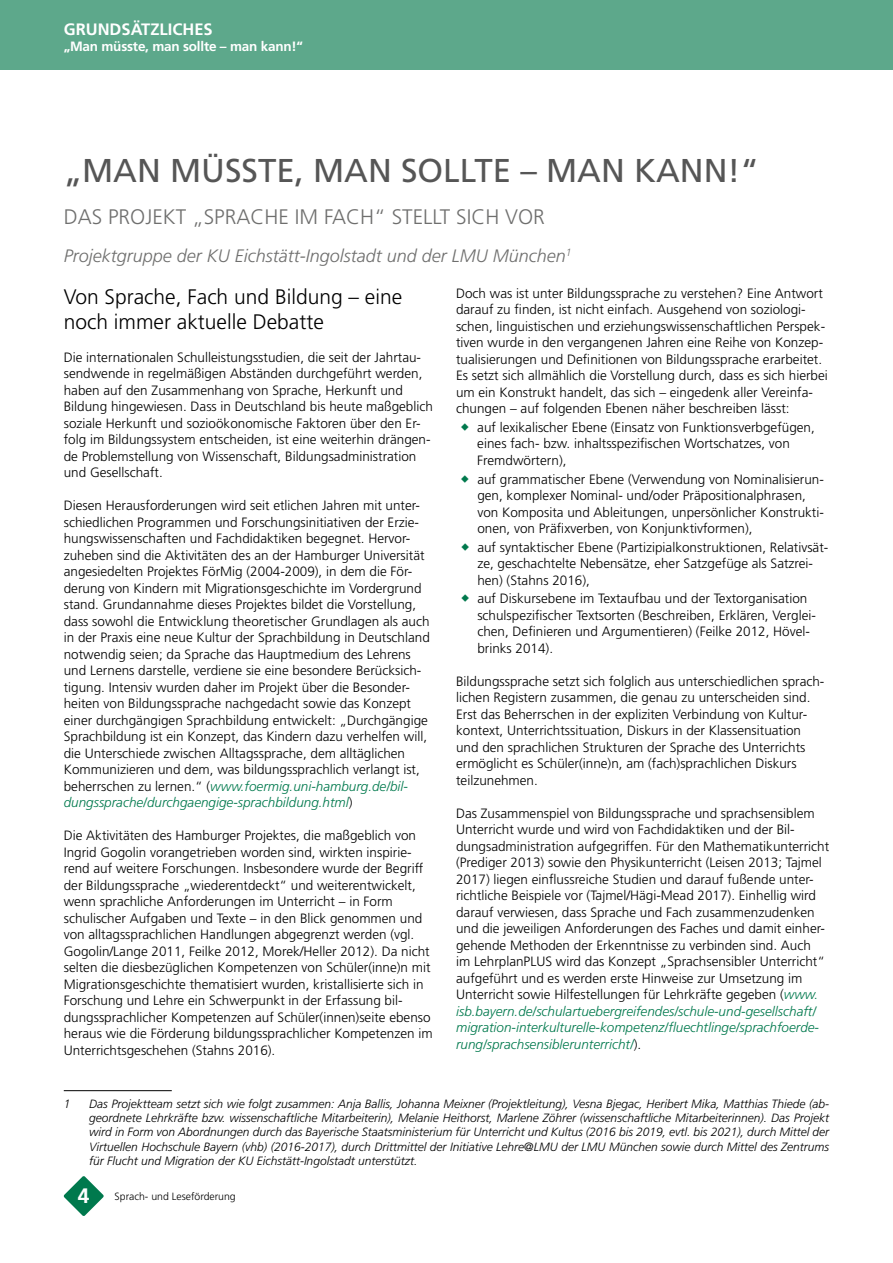
<style>
.page{position:relative;width:893px;height:1263px;background:#fff}
.page>*{position:absolute;margin:0;border:0;box-sizing:border-box;transform-origin:0 0}
.t1{font:33px "Frutiger LT Std";color:#565656}
.t2{font:300 21px/25.2px "Frutiger LT Std";color:#000}
.t3{font:300 21px "Frutiger LT Std";color:#6f6f6e}
.t4{font:italic 300 18px "Frutiger LT Std";color:#6f6f6e}
.t5{font:700 16.5px "Frutiger LT Std";color:#fff}
.t6{font:300 13.5px/16.5px "Frutiger LT Std";color:#000}
.t7{font:700 13.5px "Frutiger LT Std";letter-spacing:-.015em;color:#fff}
.t8{font:italic 300 12px/14.4px "Frutiger LT Std";color:#000;text-align:justify}
.t9{font:300 10.5px "Frutiger LT Std";color:#000}
.s1{font-style:italic;color:#00794d}
.s2{font-weight:700;font-size:20.85px;color:#fff}
</style>
<div class="page">
<div style="left:0;top:0;width:893px;height:70px;background:#5da88b"></div>
<svg style="left:64px;top:1176px;width:40px;height:40px"></svg>
<hr style="left:64px;top:1090px;width:108px;height:1px;background:#000">
<p class="t5" style="left:64px;top:20px;width:151px">GRUNDSÄTZLICHES</p>
<p class="t7" style="left:64px;top:39px;width:241px">„Man müsste, man sollte – man kann!“</p>
<h1 class="t1" style="left:64px;top:151px;width:696px">„MAN MÜSSTE, MAN SOLLTE – MAN KANN!“</h1>
<h2 class="t3" style="left:64px;top:205px;width:483px">DAS PROJEKT „SPRACHE IM FACH“ STELLT SICH VOR</h2>
<h3 class="t4" style="left:64px;top:245px;width:509px">Projektgruppe der KU Eichstätt-Ingolstadt und der LMU München<sup>1</sup></h3>
<h2 class="t2" style="left:64px;top:284px;width:340px">Von Sprache, Fach und Bildung – eine noch immer aktuelle Debatte</h2>
<p class="t6" style="left:64px;top:349px;width:371px">Die internationalen Schulleistungsstudien, die seit der Jahrtau&shy;sendwende in regelmäßigen Abständen durchgeführt werden, haben auf den Zusammenhang von Sprache, Herkunft und Bildung hingewiesen. Dass in Deutschland bis heute maßgeblich soziale Herkunft und sozioökonomische Faktoren über den Er&shy;folg im Bildungssystem entscheiden, ist eine weiterhin drängen&shy;de Problemstellung von Wissenschaft, Bildungsadministration und Gesellschaft.</p>
<p class="t6" style="left:64px;top:497px;width:368px">Diesen Herausforderungen wird seit etlichen Jahren mit unter&shy;schiedlichen Programmen und Forschungsinitiativen der Erzie&shy;hungswissenschaften und Fachdidaktiken begegnet. Hervor&shy;zuheben sind die Aktivitäten des an der Hamburger Universität angesiedelten Projektes FörMig (2004-2009), in dem die För&shy;derung von Kindern mit Migrationsgeschichte im Vordergrund stand. Grundannahme dieses Projektes bildet die Vorstellung, dass sowohl die Entwicklung theoretischer Grundlagen als auch in der Praxis eine neue Kultur der Sprachbildung in Deutschland notwendig seien; da Sprache das Hauptmedium des Lehrens und Lernens darstelle, verdiene sie eine besondere Berücksich&shy;tigung. Intensiv wurden daher im Projekt über die Besonder&shy;heiten von Bildungssprache nachgedacht sowie das Konzept einer durchgängigen Sprachbildung entwickelt: „Durchgängige Sprachbildung ist ein Konzept, das Kindern dazu verhelfen will, die Unterschiede zwischen Alltagssprache, dem alltäglichen Kommunizieren und dem, was bildungssprachlich verlangt ist, beherrschen zu lernen.“ (<span class="s1">www.foermig.uni-hamburg.de/bil&shy;dungssprache/durchgaengige-sprachbildung.html</span>)</p>
<p class="t6" style="left:64px;top:827px;width:370px">Die Aktivitäten des Hamburger Projektes, die maßgeblich von Ingrid Gogolin vorangetrieben worden sind, wirkten inspirie&shy;rend auf weitere Forschungen. Insbesondere wurde der Begriff der Bildungssprache „wiederentdeckt“ und weiterentwickelt, wenn sprachliche Anforderungen im Unterricht – in Form schulischer Aufgaben und Texte – in den Blick genommen und von alltagssprachlichen Handlungen abgegrenzt werden (vgl.<br>Gogolin/Lange 2011, Feilke 2012, Morek/Heller 2012). Da nicht selten die diesbezüglichen Kompetenzen von Schüler(inne)n mit Migrationsgeschichte thematisiert wurden, kristallisierte sich in Forschung und Lehre ein Schwerpunkt in der Erfassung bil&shy;dungssprachlicher Kompetenzen auf Schüler(innen)seite ebenso heraus wie die Förderung bildungssprachlicher Kompetenzen im Unterrichtsgeschehen (Stahns 2016).</p>
<p class="t6" style="left:456px;top:285px;width:373px">Doch was ist unter Bildungssprache zu verstehen? Eine Antwort darauf zu finden, ist nicht einfach. Ausgehend von soziologi&shy;schen, linguistischen und erziehungswissenschaftlichen Perspek&shy;tiven wurde in den vergangenen Jahren eine Reihe von Konzep&shy;tualisierungen und Definitionen von Bildungssprache erarbeitet.<br>Es setzt sich allmählich die Vorstellung durch, dass es sich hierbei um ein Konstrukt handelt, das sich – eingedenk aller Vereinfa&shy;chungen – auf folgenden Ebenen näher beschreiben lässt:</p>
<p class="t6" style="left:477px;top:419px;width:339px">auf lexikalischer Ebene (Einsatz von Funktionsverbgefügen, eines fach- bzw. inhaltsspezifischen Wortschatzes, von<br>Fremdwörtern),</p>
<p class="t6" style="left:477px;top:471px;width:348px">auf grammatischer Ebene (Verwendung von Nominalisierun&shy;gen, komplexer Nominal- und/oder Präpositionalphrasen, von Komposita und Ableitungen, unpersönlicher Konstrukti&shy;onen, von Präfixverben, von Konjunktivformen),</p>
<p class="t6" style="left:477px;top:539px;width:352px">auf syntaktischer Ebene (Partizipialkonstruktionen, Relativsät&shy;ze, geschachtelte Nebensätze, eher Satzgefüge als Satzrei&shy;hen) (Stahns 2016),</p>
<p class="t6" style="left:477px;top:590px;width:340px">auf Diskursebene im Textaufbau und der Textorganisation schulspezifischer Textsorten (Beschreiben, Erklären, Verglei&shy;chen, Definieren und Argumentieren) (Feilke 2012, Hövel&shy;brinks 2014).</p>
<p class="t6" style="left:456px;top:673px;width:370px">Bildungssprache setzt sich folglich aus unterschiedlichen sprach&shy;lichen Registern zusammen, die genau zu unterscheiden sind.<br>Erst das Beherrschen in der expliziten Verbindung von Kultur&shy;kontext, Unterrichtssituation, Diskurs in der Klassensituation und den sprachlichen Strukturen der Sprache des Unterrichts ermöglicht es Schüler(inne)n, am (fach)sprachlichen Diskurs teilzunehmen.</p>
<p class="t6" style="left:456px;top:805px;width:375px">Das Zusammenspiel von Bildungssprache und sprachsensiblem Unterricht wurde und wird von Fachdidaktiken und der Bil&shy;dungsadministration aufgegriffen. Für den Mathematikunterricht (Prediger 2013) sowie den Physikunterricht (Leisen 2013; Tajmel 2017) liegen einflussreiche Studien und darauf fußende unter&shy;richtliche Beispiele vor (Tajmel/Hägi-Mead 2017). Einhellig wird darauf verwiesen, dass Sprache und Fach zusammenzudenken und die jeweiligen Anforderungen des Faches und damit einher&shy;gehende Methoden der Erkenntnisse zu verbinden sind. Auch<br>im LehrplanPLUS wird das Konzept „Sprachsensibler Unterricht“ aufgeführt und es werden erste Hinweise zur Umsetzung im Unterricht sowie Hilfestellungen für Lehrkräfte gegeben (<span class="s1">www. isb.bayern.de/schulartuebergreifendes/schule-und-gesellschaft/ migration-interkulturelle-kompetenz/fluechtlinge/sprachfoerde&shy;rung/sprachsensiblerunterricht/</span>).</p>
<p class="t8" style="left:64px;top:1096px;width:8px">1</p>
<p class="t8" style="left:89px;top:1096px;width:741px">Das Projektteam setzt sich wie folgt zusammen: Anja Ballis, Johanna Meixner (Projektleitung), Vesna Bjegac, Heribert Mika, Matthias Thiede (ab&shy;geordnete Lehrkräfte bzw. wissenschaftliche Mitarbeiterin), Melanie Heithorst, Marlene Zöhrer (wissenschaftliche Mitarbeiterinnen). Das Projekt wird in Form von Abordnungen durch das Bayerische Staatsministerium für Unterricht und Kultus (2016 bis 2019, evtl. bis 2021), durch Mittel der Virtuellen Hochschule Bayern (vhb) (2016-2017), durch Drittmittel der Initiative Lehre@LMU der LMU München sowie durch Mittel des Zentrums für Flucht und Migration der KU Eichstätt-Ingolstadt unterstützt.</p>
<p class="t9" style="left:78px;top:1190px;width:159px"><span class="s2">4</span> Sprach- und Leseförderung</p>
</div>
